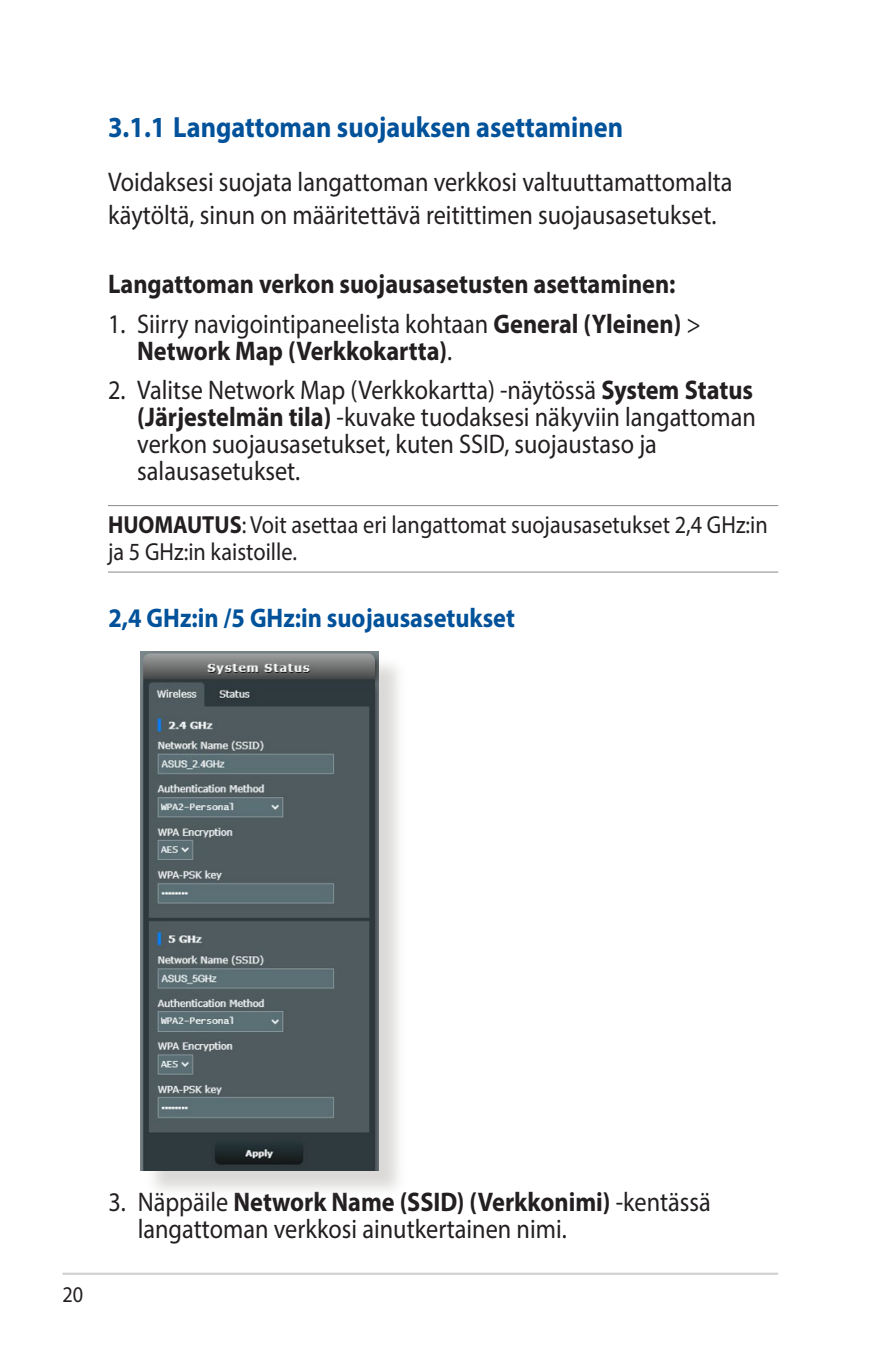
<style>
.page{position:relative;width:893px;height:1346px;background:#fff}
.page>*{position:absolute;margin:0;border:0;box-sizing:border-box;transform-origin:0 0}
.t1{font:700 29.25px "Myriad Pro";color:#01529a;scale:.9 1}
.t2{font:27px/27px "Myriad Pro";color:#231f20;scale:.9 1}
.t3{font:700 27px/27px "Myriad Pro";color:#231f20;scale:.9 1}
.t4{font:700 27px "Myriad Pro";color:#01529a;scale:.9 1}
.t5{font:24.75px/27px "Myriad Pro";color:#231f20;scale:.9 1}
.t6{font:22.5px "Myriad Pro";color:#231f20;scale:.9 1}
.s1{font-weight:400}
.s2{font-weight:700}
</style>
<div class="page">
<hr style="left:63px;top:1272px;width:715px;height:3px;background:#d1d2d4">
<hr style="left:108px;top:505px;width:670px;height:1px;background:#939598">
<hr style="left:108px;top:571px;width:670px;height:2px;background:#939598">
<div style="left:144px;top:655px;width:263px;height:544px;background:#cfcecb;opacity:.75"></div>
<img style="left:141px;top:652px;width:238px;height:518px">
<p class="t1" style="left:108px;top:108px;width:574px">3.1.1 Langattoman suojauksen asettaminen</p>
<p class="t2" style="left:108px;top:166px;width:696px;line-height:32.4px">Voidaksesi suojata langattoman verkkosi valtuuttamattomalta käytöltä, sinun on määritettävä reitittimen suojausasetukset.</p>
<p class="t3" style="left:108px;top:269px;width:632px">Langattoman verkon suojausasetusten asettaminen:</p>
<p class="t3" style="left:137px;top:309px;width:628px;text-indent:-29px"><span class="s1">1. Siirry navigointipaneelista kohtaan</span> General (Yleinen) <span class="s1">&gt;<br></span>Network Map (Verkkokartta)<span class="s1">.</span></p>
<p class="t2" style="left:137px;top:376px;width:689px;text-indent:-29px">2. Valitse Network Map (Verkkokartta) -näytössä <span class="s2">System Status (Järjestelmän tila)</span> -kuvake tuodaksesi näkyviin langattoman verkon suojausasetukset, kuten SSID, suojaustaso ja salausasetukset.</p>
<p class="t5" style="left:108px;top:511px;width:735px"><span class="s2">HUOMAUTUS</span>: Voit asettaa eri langattomat suojausasetukset 2,4 GHz:in ja 5 GHz:in kaistoille.</p>
<p class="t4" style="left:108px;top:600px;width:453px">2,4 GHz:in /5 GHz:in suojausasetukset</p>
<p class="t6" style="left:63px;top:1281px;width:25px">20</p>
<p class="t2" style="left:138px;top:1188px;width:638px;text-indent:-29px">3. Näppäile <span class="s2">Network Name (SSID) (Verkkonimi)</span> -kentässä langattoman verkkosi ainutkertainen nimi.</p>
</div>
